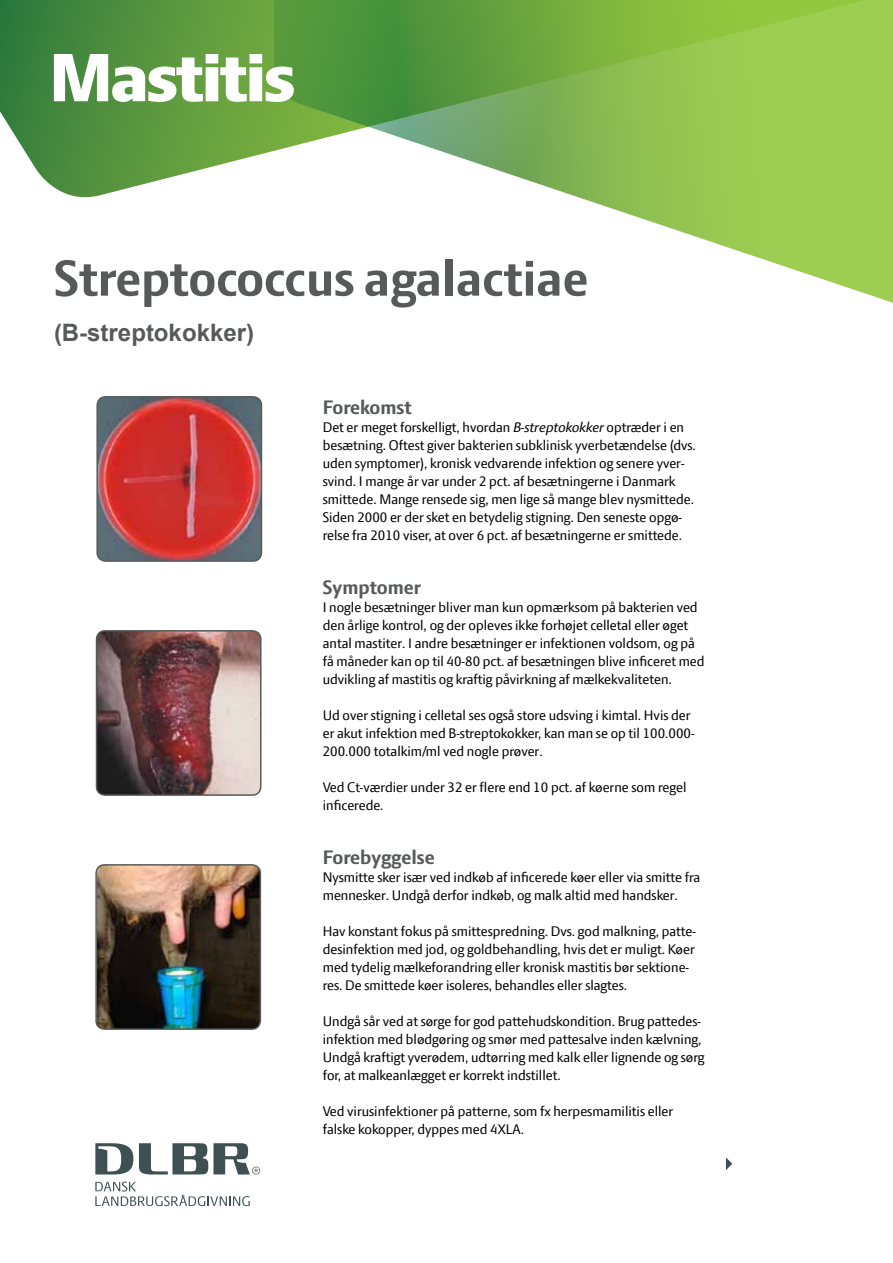
<style>
.page{position:relative;width:893px;height:1263px;background:#fff}
.page>*{position:absolute;margin:0;border:0;box-sizing:border-box;transform-origin:0 0}
.t1{font:800 73.5px "LF Press Sans";letter-spacing:-.025em;color:#fff}
.t2{font:700 54px "LF Press Sans";color:#58595b}
.t3{font:700 24px "Arial";color:#58595b}
.t4{font:700 21px "LF Press Sans";color:#58595b}
.t5{font:15px/18px "LF Press Sans";color:#000}
.s1{font-style:italic}
</style>
<div class="page">
<svg style="left:0;top:0;width:269px;height:198px;background:#69a056"></svg>
<svg style="left:269px;top:0;width:624px;height:303px"></svg>
<svg style="left:139px;top:1143px;width:121px;height:32px"></svg>
<svg style="left:95px;top:1143px;width:38px;height:31px"></svg>
<svg style="left:95px;top:1181px;width:155px;height:25px"></svg>
<svg style="left:726px;top:1157px;width:6px;height:13px"></svg>
<img style="left:98px;top:865px;width:162px;height:164px">
<div style="left:95px;top:864px;width:166px;height:166px;border:2px solid #58595b;border-radius:9px"></div>
<img style="left:99px;top:397px;width:162px;height:164px">
<div style="left:96px;top:396px;width:166px;height:166px;border:2px solid #58595b;border-radius:9px"></div>
<img style="left:96px;top:631px;width:165px;height:164px">
<div style="left:96px;top:630px;width:165px;height:166px;border:2px solid #58595b;border-radius:9px"></div>
<h1 class="t1" style="left:50px;top:35px;width:247px">Mastitis</h1>
<h2 class="t2" style="left:54px;top:247px;width:536px">Streptococcus agalactiae</h2>
<h3 class="t3" style="left:54px;top:316px;width:202px">(B-streptokokker)</h3>
<h3 class="t4" style="left:323px;top:395px;width:90px">Forekomst</h3>
<p class="t5" style="left:323px;top:418px;width:375px">Det er meget forskelligt, hvordan <span class="s1">B-streptokokker</span> optræder i en besætning. Oftest giver bakterien subklinisk yverbetændelse (dvs. uden symptomer), kronisk vedvarende infektion og senere yver&shy;svind. I mange år var under 2 pct. af besætningerne i Danmark smittede. Mange rensede sig, men lige så mange blev nysmittede.<br>Siden 2000 er der sket en betydelig stigning. Den seneste opgø&shy;relse fra 2010 viser, at over 6 pct. af besætningerne er smittede.</p>
<h3 class="t4" style="left:323px;top:575px;width:100px">Symptomer</h3>
<p class="t5" style="left:323px;top:598px;width:383px">I nogle besætninger bliver man kun opmærksom på bakterien ved den årlige kontrol, og der opleves ikke forhøjet celletal eller øget antal mastiter. I andre besætninger er infektionen voldsom, og på få måneder kan op til 40-80 pct. af besætningen blive inficeret med udvikling af mastitis og kraftig påvirkning af mælkekvaliteten.</p>
<p class="t5" style="left:323px;top:706px;width:373px">Ud over stigning i celletal ses også store udsving i kimtal. Hvis der er akut infektion med B-streptokokker, kan man se op til 100.000-<br>200.000 totalkim/ml ved nogle prøver.</p>
<p class="t5" style="left:323px;top:778px;width:365px">Ved Ct-værdier under 32 er flere end 10 pct. af køerne som regel inficerede.</p>
<h3 class="t4" style="left:323px;top:845px;width:113px">Forebyggelse</h3>
<p class="t5" style="left:323px;top:868px;width:379px">Nysmitte sker især ved indkøb af inficerede køer eller via smitte fra mennesker. Undgå derfor indkøb, og malk altid med handsker.</p>
<p class="t5" style="left:323px;top:922px;width:375px">Hav konstant fokus på smittespredning. Dvs. god malkning, patte&shy;desinfektion med jod, og goldbehandling, hvis det er muligt. Køer med tydelig mælkeforandring eller kronisk mastitis bør sektione&shy;res. De smittede køer isoleres, behandles eller slagtes.</p>
<p class="t5" style="left:323px;top:1012px;width:383px">Undgå sår ved at sørge for god pattehudskondition. Brug pattedes&shy;infektion med blødgøring og smør med pattesalve inden kælvning, Undgå kraftigt yverødem, udtørring med kalk eller lignende og sørg for, at malkeanlægget er korrekt indstillet.</p>
<p class="t5" style="left:323px;top:1102px;width:352px">Ved virusinfektioner på patterne, som fx herpesmamilitis eller falske kokopper, dyppes med 4XLA.</p>
</div>
